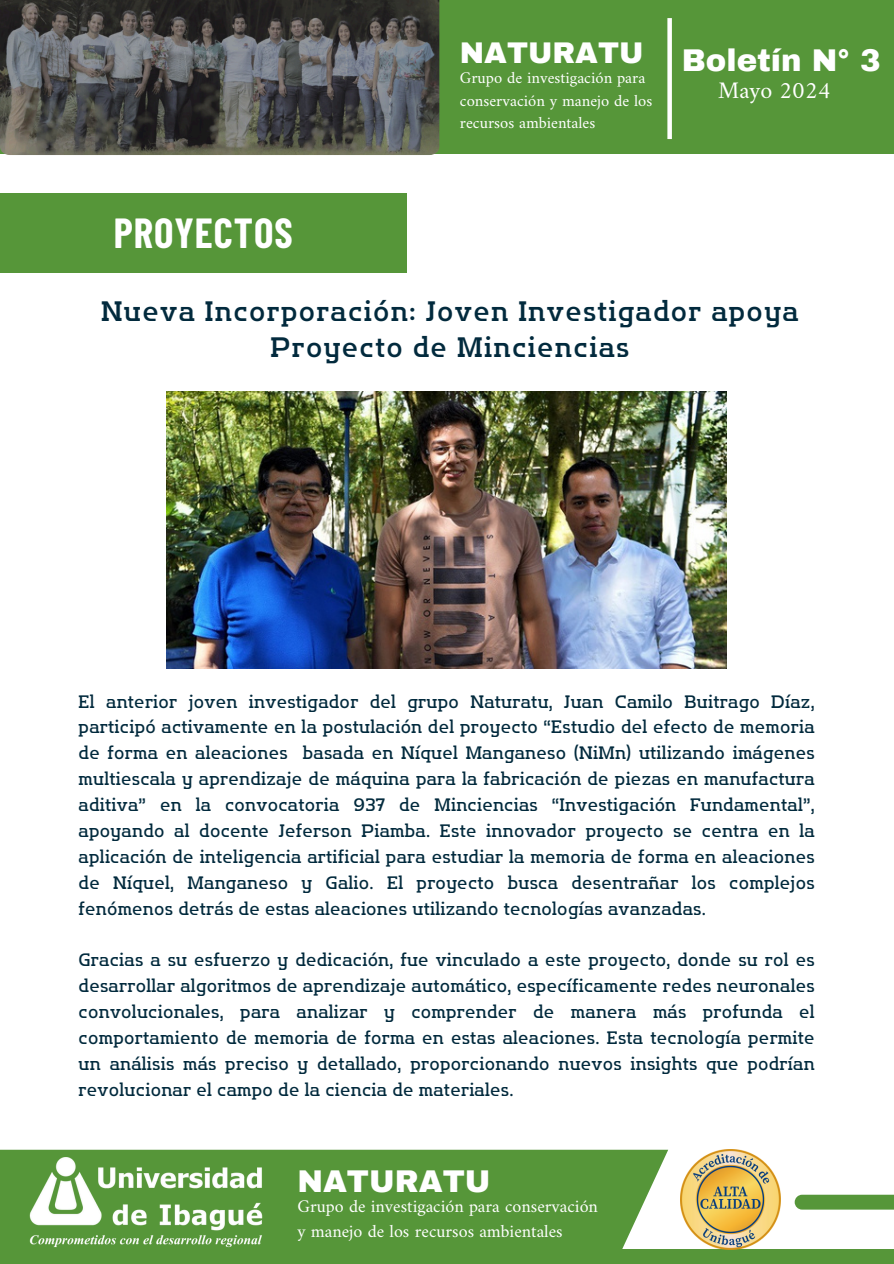
<style>
.page{position:relative;width:894px;height:1264px;background:#fff}
.page>*{position:absolute;margin:0;border:0;box-sizing:border-box;transform-origin:0 0}
.t1{font:700 41.1px "Barlow Condensed";letter-spacing:.025em;color:#fff}
.t2{font:900 30.75px "Archivo";color:#fff}
.t3{font:900 29.25px "Archivo";color:#fff}
.t4{font:28.05px/36px "Flatory Slab 500";letter-spacing:.05em;color:#022a3d;text-align:center}
.t5{font:24px "Amiri";color:#fff}
.t6{font:18px/25.8px "Flatory Slab 400";letter-spacing:.02em;color:#022a3d;text-align:justify}
.t7{font:18px "Amiri";color:#fff}
.t8{font:16.5px "Amiri";color:#fff}
</style>
<div class="page">
<div style="left:0;top:0;width:893px;height:154px;background:#569639"></div>
<svg style="left:667px;top:18px;width:4px;height:121px"></svg>
<img style="left:0;top:0;width:439px;height:155px">
<div style="left:0;top:1249px;width:893px;height:14px;background:#569639"></div>
<div style="left:0;top:1149px;width:668px;height:114px;background:#569639"></div>
<img style="left:29px;top:1157px;width:234px;height:91px">
<img style="left:680px;top:1149px;width:100px;height:100px">
<svg style="left:794px;top:1194px;width:99px;height:15px"></svg>
<div style="left:0;top:193px;width:406px;height:80px;background:#569639"></div>
<img style="left:167px;top:392px;width:559px;height:276px">
<h2 class="t1" style="left:114px;top:207px;width:180px">PROYECTOS</h2>
<h1 class="t3" style="left:459px;top:37px;width:185px">NATURATU</h1>
<h3 class="t2" style="left:681px;top:44px;width:200px">Boletín N° 3</h3>
<p class="t5" style="left:718px;top:75px;width:114px">Mayo 2024</p>
<p class="t8" style="left:459px;top:68px;width:187px">Grupo de investigación para</p>
<h4 class="t8" style="left:459px;top:90px;width:194px">conservación y manejo de los</h4>
<h5 class="t8" style="left:459px;top:113px;width:137px">recursos ambientales</h5>
<p class="t4" style="left:101px;top:293px;width:698px">Nueva Incorporación: Joven Investigador apoya<br>Proyecto de Minciencias</p>
<p class="t6" style="left:79px;top:688px;width:737px">El anterior joven investigador del grupo Naturatu, Juan Camilo Buitrago Díaz, participó activamente en la postulación del proyecto “Estudio del efecto de memoria de forma en aleaciones basada en Níquel Manganeso (NiMn) utilizando imágenes multiescala y aprendizaje de máquina para la fabricación de piezas en manufactura aditiva” en la convocatoria 937 de Minciencias “Investigación Fundamental”, apoyando al docente Jeferson Piamba. Este innovador proyecto se centra en la aplicación de inteligencia artificial para estudiar la memoria de forma en aleaciones de Níquel, Manganeso y Galio. El proyecto busca desentrañar los complejos fenómenos detrás de estas aleaciones utilizando tecnologías avanzadas.</p>
<p class="t6" style="left:79px;top:947px;width:737px">Gracias a su esfuerzo y dedicación, fue vinculado a este proyecto, donde su rol es desarrollar algoritmos de aprendizaje automático, específicamente redes neuronales convolucionales, para analizar y comprender de manera más profunda el comportamiento de memoria de forma en estas aleaciones. Esta tecnología permite un análisis más preciso y detallado, proporcionando nuevos insights que podrían revolucionar el campo de la ciencia de materiales.</p>
<p class="t2" style="left:297px;top:1164px;width:194px">NATURATU</p>
<p class="t7" style="left:297px;top:1195px;width:302px">Grupo de investigación para conservación</p>
<p class="t7" style="left:297px;top:1219px;width:267px">y manejo de los recursos ambientales</p>
</div>
